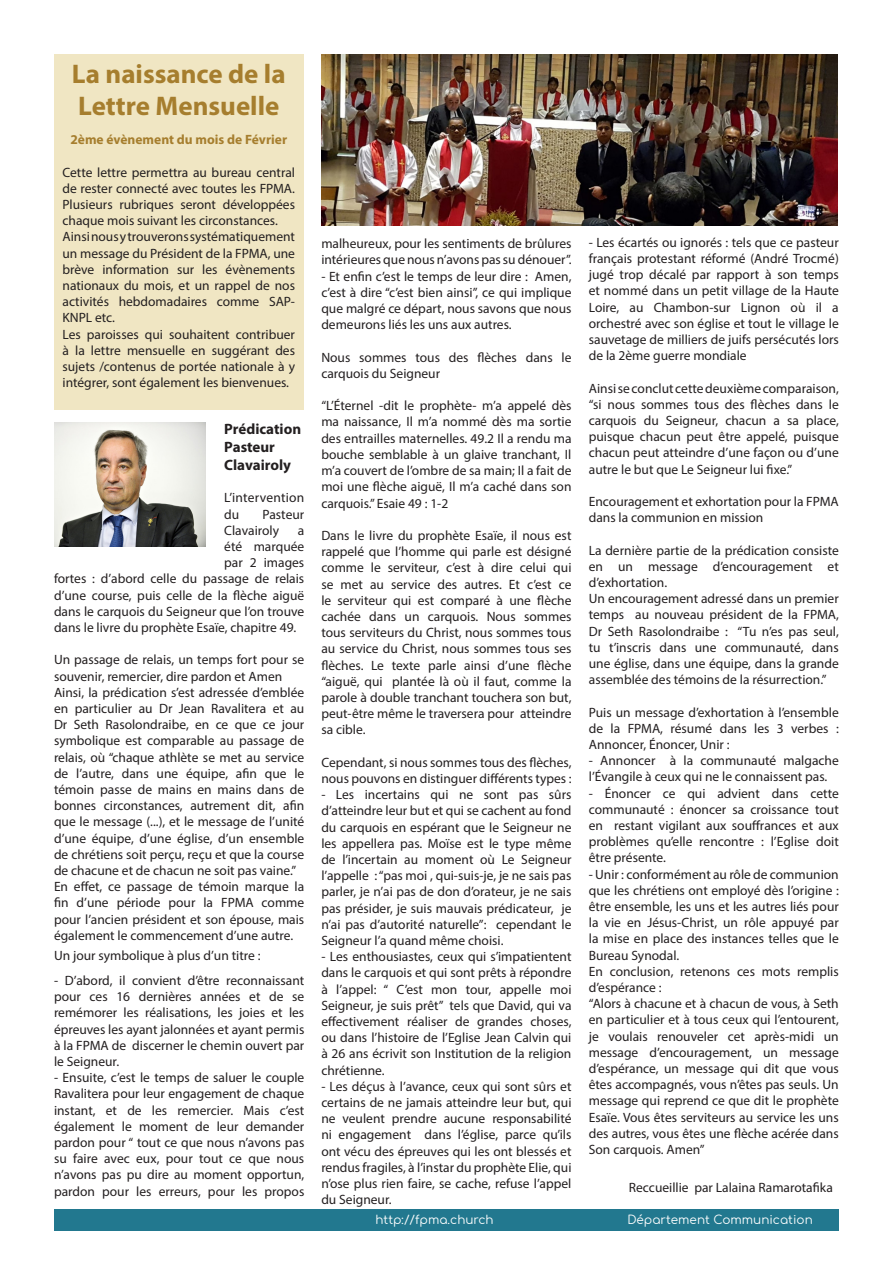
<style>
.page{position:relative;width:893px;height:1263px;background:#fff}
.page>*{position:absolute;margin:0;border:0;box-sizing:border-box;transform-origin:0 0}
.t1{font:700 27px/32.4px "Myriad Pro";color:#a67e2e}
.t2{font:700 15px/18px "Myriad Pro";color:#231f20}
.t3{font:13.5px/16.2px "Myriad Pro";color:#231f20;text-align:justify}
.t4{font:700 13.5px "Myriad Pro";color:#a67e2e}
.t5{font:13.5px/16.2px "Myriad Pro";letter-spacing:.02em;color:#231f20}
.t6{font:12px "Comfortaa";color:#fff}
</style>
<div class="page">
<div style="left:54px;top:54px;width:250px;height:355px;background:#f0e6c3"></div>
<img style="left:321px;top:54px;width:516px;height:171px">
<img style="left:54px;top:423px;width:152px;height:124px">
<div style="left:54px;top:1209px;width:785px;height:22px;background:#22788f"></div>
<p class="t1" style="left:72px;top:57px;width:215px">La naissance de la<br>Lettre Mensuelle</p>
<p class="t4" style="left:70px;top:131px;width:218px">2ème évènement du mois de Février</p>
<p class="t3" style="left:63px;top:164px;width:234px">Cette lettre permettra au bureau central de rester connecté avec toutes les FPMA.<br>Plusieurs rubriques seront développées chaque mois suivant les circonstances.</p>
<p class="t3" style="left:63px;top:228px;width:234px">Ainsi nous y trouverons systématiquement un message du Président de la FPMA, une brève information sur les évènements nationaux du mois, et un rappel de nos activités hebdomadaires comme SAP-KNPL etc.</p>
<p class="t3" style="left:63px;top:326px;width:234px">Les paroisses qui souhaitent contribuer à la lettre mensuelle en suggérant des sujets /contenus de portée nationale à y intégrer, sont également les bienvenues.</p>
<p class="t2" style="left:224px;top:419px;width:78px">Prédication<br>Pasteur<br>Clavairoly</p>
<p class="t5" style="left:224px;top:490px;width:82px">L’intervention du</p>
<p class="t3" style="left:224px;top:506px;width:82px;text-indent:38px">Pasteur<br>Clavairoly</p>
<p class="t3" style="left:298px;top:522px;width:8px">a</p>
<p class="t3" style="left:224px;top:538px;width:82px">été marquée</p>
<p class="t3" style="left:224px;top:554px;width:82px">par 2 images</p>
<p class="t3" style="left:54px;top:571px;width:252px">fortes : d’abord celle du passage de relais</p>
<p class="t3" style="left:54px;top:587px;width:252px">d’une course, puis celle de la flèche aiguë</p>
<p class="t3" style="left:54px;top:603px;width:252px">dans le carquois du Seigneur que l’on trouve</p>
<p class="t3" style="left:54px;top:619px;width:244px">dans le livre du prophète Esaïe, chapitre 49.</p>
<p class="t3" style="left:54px;top:652px;width:252px">Un passage de relais, un temps fort pour se souvenir, remercier, dire pardon et Amen</p>
<p class="t3" style="left:54px;top:684px;width:252px">Ainsi, la prédication s’est adressée d’emblée en particulier au Dr Jean Ravalitera et au Dr Seth Rasolondraibe, en ce que ce jour symbolique est comparable au passage de relais, où “chaque athlète se met au service de l’autre, dans une équipe, afin que le témoin passe de mains en mains dans de bonnes circonstances, autrement dit, afin que le message (...), et le message de l’unité d’une équipe, d’une église, d’un ensemble de chrétiens soit perçu, reçu et que la course de chacune et de chacun ne soit pas vaine.”</p>
<p class="t3" style="left:54px;top:878px;width:252px">En effet, ce passage de témoin marque la fin d’une période pour la FPMA comme pour l’ancien président et son épouse, mais également le commencement d’une autre.</p>
<p class="t3" style="left:54px;top:947px;width:208px">Un jour symbolique à plus d’un titre :</p>
<p class="t3" style="left:54px;top:972px;width:252px">- D’abord, il convient d’être reconnaissant pour ces 16 dernières années et de se remémorer les réalisations, les joies et les épreuves les ayant jalonnées et ayant permis à la FPMA de discerner le chemin ouvert par le Seigneur.</p>
<p class="t3" style="left:54px;top:1069px;width:252px">- Ensuite, c’est le temps de saluer le couple Ravalitera pour leur engagement de chaque instant, et de les remercier. Mais c’est également le moment de leur demander pardon pour “ tout ce que nous n’avons pas su faire avec eux, pour tout ce que nous n’avons pas pu dire au moment opportun, pardon pour les erreurs, pour les propos</p>
<p class="t3" style="left:321px;top:235px;width:252px">malheureux, pour les sentiments de brûlures intérieures que nous n’avons pas su dénouer”.</p>
<p class="t3" style="left:321px;top:268px;width:252px">- Et enfin c’est le temps de leur dire : Amen, c’est à dire “c’est bien ainsi”, ce qui implique que malgré ce départ, nous savons que nous demeurons liés les uns aux autres.</p>
<p class="t3" style="left:321px;top:349px;width:252px">Nous sommes tous des flèches dans le carquois du Seigneur</p>
<p class="t3" style="left:321px;top:397px;width:252px">“L’Éternel -dit le prophète- m’a appelé dès ma naissance, Il m’a nommé dès ma sortie des entrailles maternelles. 49.2 Il a rendu ma bouche semblable à un glaive tranchant, Il m’a couvert de l’ombre de sa main; Il a fait de moi une flèche aiguë, Il m’a caché dans son carquois.” Esaie 49 : 1-2</p>
<p class="t3" style="left:321px;top:527px;width:252px">Dans le livre du prophète Esaïe, il nous est rappelé que l’homme qui parle est désigné comme le serviteur, c’est à dire celui qui se met au service des autres. Et c’est ce le serviteur qui est comparé à une flèche cachée dans un carquois. Nous sommes tous serviteurs du Christ, nous sommes tous au service du Christ, nous sommes tous ses flèches. Le texte parle ainsi d’une flèche “aiguë, qui plantée là où il faut, comme la parole à double tranchant touchera son but, peut-être même le traversera pour atteindre sa cible.</p>
<p class="t3" style="left:321px;top:754px;width:252px">Cependant, si nous sommes tous des flèches, nous pouvons en distinguer différents types :</p>
<p class="t3" style="left:321px;top:786px;width:252px">- Les incertains qui ne sont pas sûrs d’atteindre leur but et qui se cachent au fond du carquois en espérant que le Seigneur ne les appellera pas. Moïse est le type même de l’incertain au moment où Le Seigneur l’appelle : “pas moi , qui-suis-je, je ne sais pas parler, je n’ai pas de don d’orateur, je ne sais pas présider, je suis mauvais prédicateur, je n’ai pas d’autorité naturelle”: cependant le Seigneur l’a quand même choisi.</p>
<p class="t3" style="left:321px;top:948px;width:252px">- Les enthousiastes, ceux qui s’impatientent dans le carquois et qui sont prêts à répondre à l’appel: “ C’est mon tour, appelle moi Seigneur, je suis prêt” tels que David, qui va effectivement réaliser de grandes choses, ou dans l’histoire de l’Eglise Jean Calvin qui à 26 ans écrivit son Institution de la religion chrétienne.</p>
<p class="t3" style="left:321px;top:1078px;width:252px">- Les déçus à l’avance, ceux qui sont sûrs et certains de ne jamais atteindre leur but, qui ne veulent prendre aucune responsabilité ni engagement dans l’église, parce qu’ils ont vécu des épreuves qui les ont blessés et rendus fragiles, à l’instar du prophète Elie, qui n’ose plus rien faire, se cache, refuse l’appel du Seigneur.</p>
<p class="t3" style="left:589px;top:234px;width:252px">- Les écartés ou ignorés : tels que ce pasteur français protestant réformé (André Trocmé) jugé trop décalé par rapport à son temps et nommé dans un petit village de la Haute Loire, au Chambon-sur Lignon où il a orchestré avec son église et tout le village le sauvetage de milliers de juifs persécutés lors de la 2ème guerre mondiale</p>
<p class="t3" style="left:589px;top:380px;width:251px">Ainsi se conclut cette deuxième comparaison, “si nous sommes tous des flèches dans le carquois du Seigneur, chacun a sa place, puisque chacun peut être appelé, puisque chacun peut atteindre d’une façon ou d’une autre le but que Le Seigneur lui fixe.”</p>
<p class="t3" style="left:589px;top:493px;width:251px">Encouragement et exhortation pour la FPMA dans la communion en mission</p>
<p class="t3" style="left:589px;top:542px;width:251px">La dernière partie de la prédication consiste en un message d’encouragement et d’exhortation.</p>
<p class="t3" style="left:589px;top:590px;width:251px">Un encouragement adressé dans un premier temps au nouveau président de la FPMA, Dr Seth Rasolondraibe : “Tu n’es pas seul, tu t’inscris dans une communauté, dans une église, dans une équipe, dans la grande assemblée des témoins de la résurrection.”</p>
<p class="t3" style="left:589px;top:704px;width:251px">Puis un message d’exhortation à l’ensemble de la FPMA, résumé dans les 3 verbes :<br>Annoncer, Énoncer, Unir :</p>
<p class="t3" style="left:589px;top:752px;width:251px">- Annoncer à la communauté malgache l’Évangile à ceux qui ne le connaissent pas.</p>
<p class="t3" style="left:589px;top:785px;width:251px">- Énoncer ce qui advient dans cette communauté : énoncer sa croissance tout en restant vigilant aux souffrances et aux problèmes qu’elle rencontre : l’Eglise doit être présente.</p>
<p class="t3" style="left:589px;top:866px;width:252px">- Unir : conformément au rôle de communion que les chrétiens ont employé dès l’origine : être ensemble, les uns et les autres liés pour la vie en Jésus-Christ, un rôle appuyé par la mise en place des instances telles que le Bureau Synodal.</p>
<p class="t3" style="left:589px;top:963px;width:251px">En conclusion, retenons ces mots remplis d’espérance :</p>
<p class="t3" style="left:589px;top:995px;width:251px">“Alors à chacune et à chacun de vous, à Seth en particulier et à tous ceux qui l’entourent, je voulais renouveler cet après-midi un message d’encouragement, un message d’espérance, un message qui dit que vous êtes accompagnés, vous n’êtes pas seuls. Un message qui reprend ce que dit le prophète Esaïe. Vous êtes serviteurs au service les uns des autres, vous êtes une flèche acérée dans Son carquois. Amen”</p>
<p class="t3" style="left:629px;top:1179px;width:206px">Reccueillie par Lalaina Ramarotafika</p>
<p class="t6" style="left:375px;top:1209px;width:120px">http://fpma.church</p>
<p class="t6" style="left:627px;top:1209px;width:187px">Département Communication</p>
</div>
